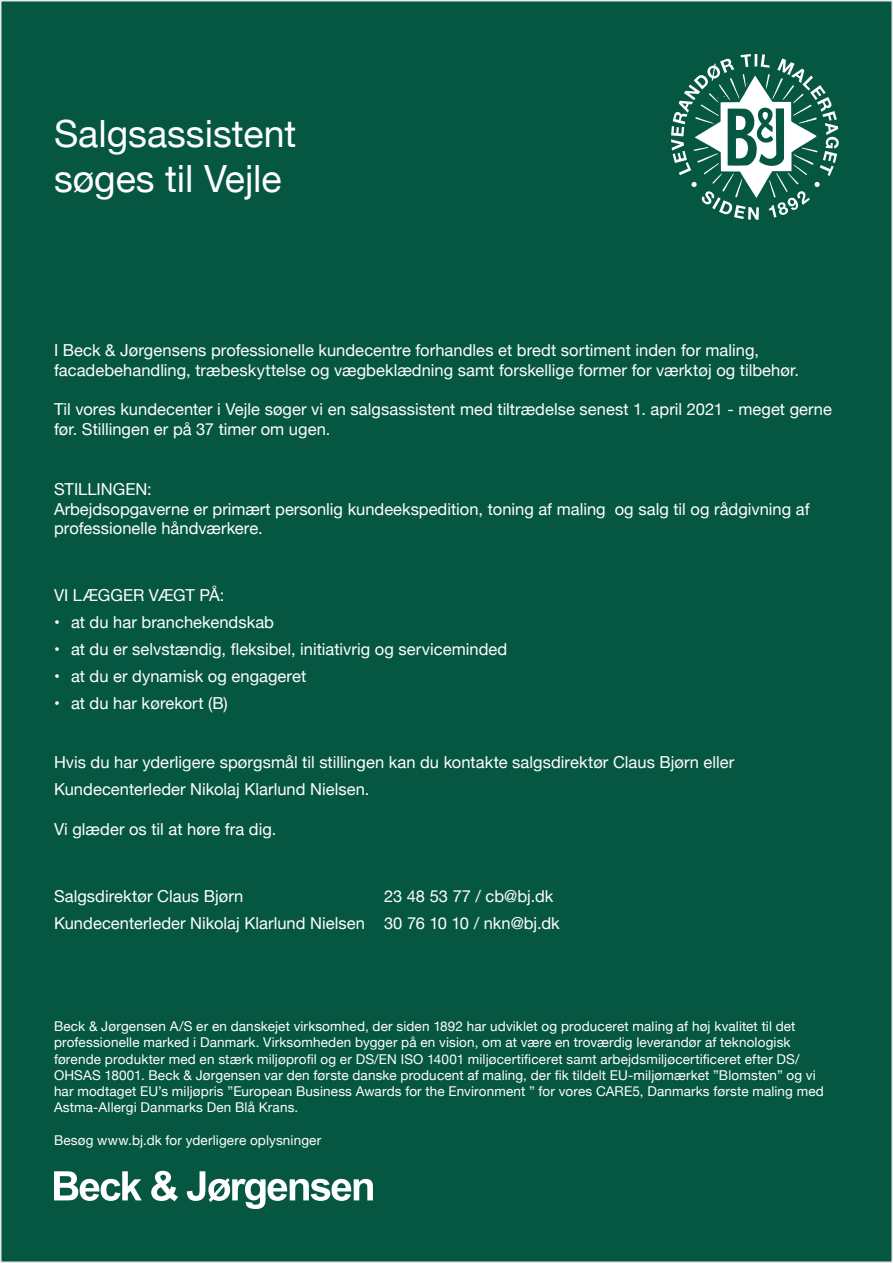
<style>
.page{position:relative;width:893px;height:1263px;background:#fff}
.page>*{position:absolute;margin:0;border:0;box-sizing:border-box;transform-origin:0 0}
.t1{font:37.5px/45px "Helvetica Neue";color:#fff}
.t2{font:16.5px/19.8px "Helvetica Neue";letter-spacing:.005em;color:#fff}
.t3{font:13.5px/16.2px "Helvetica Neue";letter-spacing:.01em;color:#fff}
</style>
<div class="page">
<div style="left:1px;top:1px;width:891px;height:1261px;background:#065742"></div>
<svg style="left:671px;top:54px;width:168px;height:166px"></svg>
<svg style="left:54px;top:1171px;width:88px;height:30px"></svg>
<svg style="left:151px;top:1171px;width:27px;height:30px"></svg>
<svg style="left:187px;top:1171px;width:186px;height:38px"></svg>
<h1 class="t1" style="left:54px;top:113px;width:244px">Salgsassistent søges til Vejle</h1>
<p class="t2" style="left:54px;top:341px;width:746px">I Beck &amp; Jørgensens professionelle kundecentre forhandles et bredt sortiment inden for maling, facadebehandling, træbeskyttelse og vægbeklædning samt forskellige former for værktøj og tilbehør.</p>
<p class="t2" style="left:54px;top:401px;width:779px">Til vores kundecenter i Vejle søger vi en salgsassistent med tiltrædelse senest 1. april 2021 - meget gerne før. Stillingen er på 37 timer om ugen.</p>
<p class="t2" style="left:54px;top:480px;width:757px">STILLINGEN:<br>Arbejdsopgaverne er primært personlig kundeekspedition, toning af maling og salg til og rådgivning af professionelle håndværkere.</p>
<p class="t2" style="left:54px;top:586px;width:172px">VI LÆGGER VÆGT PÅ:</p>
<p class="t2" style="left:54px;top:613px;width:222px">• at du har branchekendskab</p>
<p class="t2" style="left:54px;top:640px;width:455px">• at du er selvstændig, fleksibel, initiativrig og serviceminded</p>
<p class="t2" style="left:54px;top:667px;width:254px">• at du er dynamisk og engageret</p>
<p class="t2" style="left:54px;top:694px;width:175px">• at du har kørekort (B)</p>
<p class="t2" style="left:54px;top:750px;width:682px;line-height:27px">Hvis du har yderligere spørgsmål til stillingen kan du kontakte salgsdirektør Claus Bjørn eller<br>Kundecenterleder Nikolaj Klarlund Nielsen.</p>
<p class="t2" style="left:54px;top:820px;width:224px">Vi glæder os til at høre fra dig.</p>
<p class="t2" style="left:54px;top:887px;width:191px">Salgsdirektør Claus Bjørn</p>
<p class="t2" style="left:54px;top:883px;width:507px;line-height:27px;text-indent:330px">23 48 53 77 / cb@bj.dk<br>Kundecenterleder Nikolaj Klarlund Nielsen 30 76 10 10 / nkn@bj.dk</p>
<p class="t3" style="left:54px;top:1019px;width:771px">Beck &amp; Jørgensen A/S er en danskejet virksomhed, der siden 1892 har udviklet og produceret maling af høj kvalitet til det professionelle marked i Danmark. Virksomheden bygger på en vision, om at være en troværdig leverandør af teknologisk førende produkter med en stærk miljøprofil og er DS/EN ISO 14001 miljøcertificeret samt arbejdsmiljøcertificeret efter DS/ OHSAS 18001. Beck &amp; Jørgensen var den første danske producent af maling, der fik tildelt EU-miljømærket ”Blomsten” og vi har modtaget EU’s miljøpris ”European Business Awards for the Environment ” for vores CARE5, Danmarks første maling med Astma-Allergi Danmarks Den Blå Krans.</p>
<p class="t3" style="left:54px;top:1132px;width:269px">Besøg www.bj.dk for yderligere oplysninger</p>
</div>
